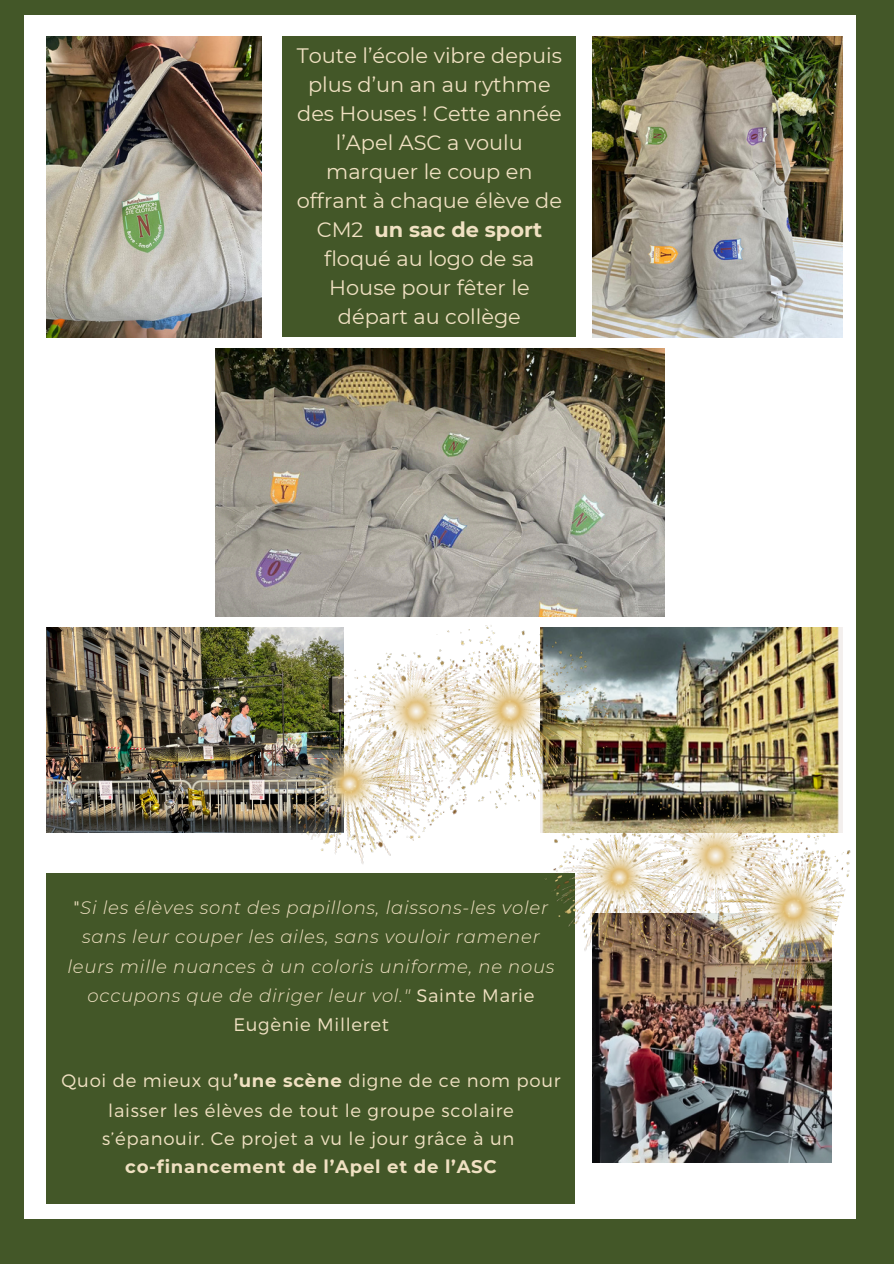
<style>
.page{position:relative;width:894px;height:1264px;background:#fff}
.page>*{position:absolute;margin:0;border:0;box-sizing:border-box;transform-origin:0 0}
.t1{font:20.85px/29.1px "Montserrat";color:#f0e1c2;text-align:center}
.t2{font:italic 300 18.15px/29.2px "Montserrat";letter-spacing:.04em;color:#f0e1c2;text-align:center}
.t3{font:300 18.15px/28.7px "Montserrat";letter-spacing:.04em;color:#f0e1c2;text-align:center}
.t4{font:700 18.15px "Montserrat";letter-spacing:.04em;color:#f0e1c2}
.s1{font-weight:700}
.s2{font-style:normal}
</style>
<div class="page">
<div style="left:0;top:0;width:893px;height:1263px;background:#435728"></div>
<div style="left:24px;top:15px;width:830px;height:1203px;background:#fff"></div>
<img style="left:47px;top:36px;width:214px;height:302px">
<div style="left:283px;top:36px;width:292px;height:301px;background:#435728"></div>
<img style="left:216px;top:349px;width:448px;height:267px">
<img style="left:637px;top:627px;width:205px;height:125px">
<img style="left:47px;top:627px;width:197px;height:205px">
<div style="left:47px;top:873px;width:528px;height:330px;background:#435728"></div>
<img style="left:592px;top:36px;width:250px;height:302px">
<img style="left:592px;top:1025px;width:238px;height:137px">
<img style="left:244px;top:587px;width:393px;height:277px">
<img style="left:525px;top:752px;width:331px;height:273px">
<p class="t1" style="left:297px;top:41px;width:267px">Toute l’école vibre depuis plus d’un an au rythme des Houses ! Cette année l’Apel ASC a voulu marquer le coup en offrant à chaque élève de<br>CM2 <span class="s1">un sac de sport </span>floqué au logo de sa<br>House pour fêter le départ au collège</p>
<p class="t2" style="left:67px;top:892px;width:488px"><span class="s2">"</span>Si les élèves sont des papillons, laissons-les voler sans leur couper les ailes, sans vouloir ramener leurs mille nuances à un coloris uniforme, ne nous occupons que de diriger leur vol." <span class="s2">Sainte Marie Eugènie Milleret</span></p>
<p class="t3" style="left:61px;top:1065px;width:500px">Quoi de mieux qu<span class="s1">’une scène</span> digne de ce nom pour laisser les élèves de tout le groupe scolaire s’épanouir. Ce projet a vu le jour grâce à un</p>
<p class="t4" style="left:125px;top:1155px;width:373px">co-financement de l’Apel et de l’ASC</p>
</div>
